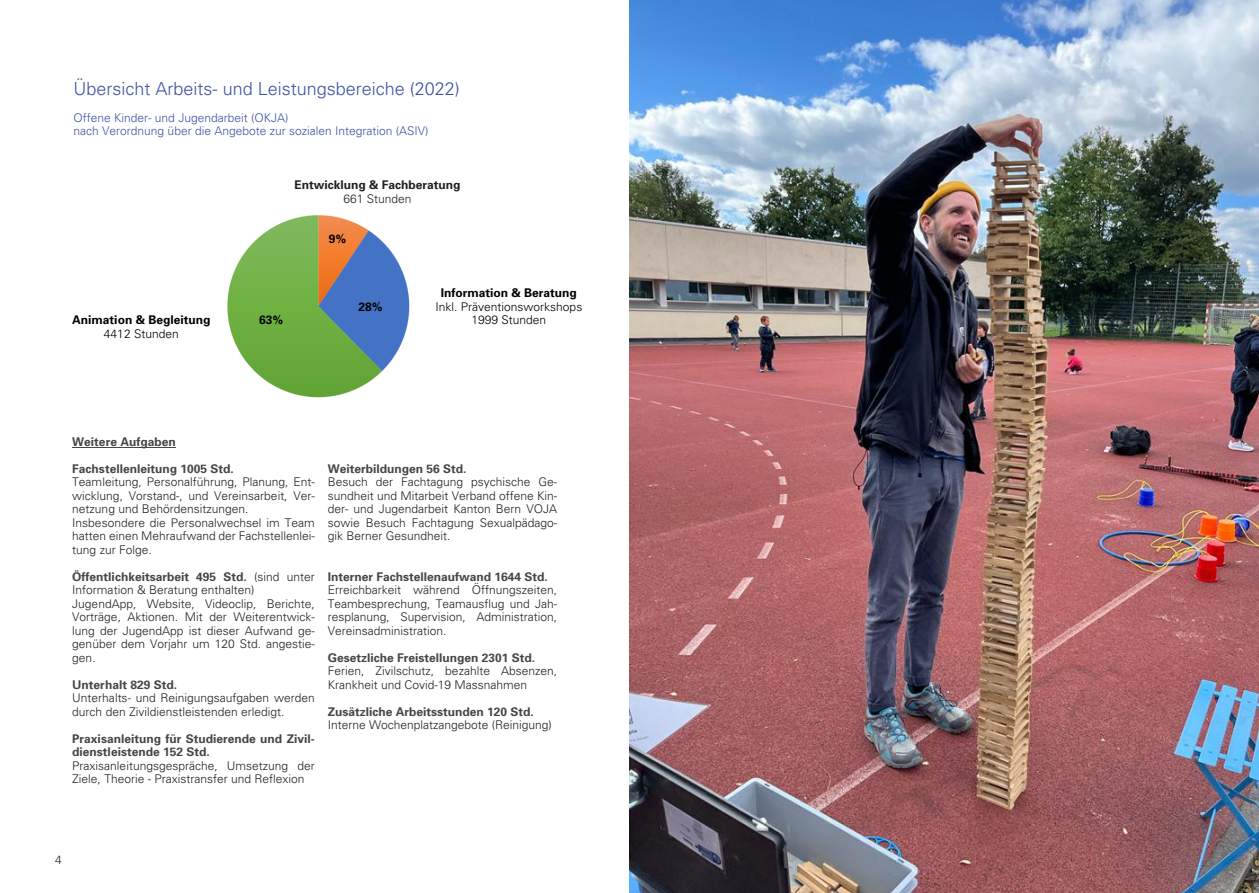
<style>
.page{position:relative;width:1259px;height:893px;background:#fff}
.page>*{position:absolute;margin:0;border:0;box-sizing:border-box;transform-origin:0 0}
.t1{font:300 18px "Univers";color:#3e53a3}
.t2{font:300 12px/13.5px "Univers";color:#231f20}
.t3{font:700 12px/13.5px "Univers";color:#454647}
.t4{font:300 12px/13.5px "Univers";color:#3e53a3}
.t5{font:700 12px "Univers";color:#000}
.t6{font:300 12px/13.5px "Univers";color:#000;text-align:center}
.t7{font:700 12px "Univers";color:#231f20}
.s1{font-weight:700;color:#454647}
</style>
<div class="page">
<img style="left:227px;top:215px;width:183px;height:183px">
<hr style="left:72px;top:447px;width:104px;height:1px;background:#454647">
<img style="left:629px;top:0;width:630px;height:893px">
<h1 class="t1" style="left:74px;top:82px;width:388px">Übersicht Arbeits- und Leistungsbereiche (2022)</h1>
<p class="t4" style="left:74px;top:112px;width:356px">Offene Kinder- und Jugendarbeit (OKJA)<br>nach Verordnung über die Angebote zur sozialen Integration (ASIV)</p>
<p class="t7" style="left:294px;top:180px;width:168px">Entwicklung &amp; Fachberatung</p>
<p class="t2" style="left:343px;top:193px;width:70px">661 Stunden</p>
<p class="t5" style="left:72px;top:315px;width:140px">Animation &amp; Begleitung</p>
<p class="t6" style="left:104px;top:328px;width:76px">4412 Stunden</p>
<p class="t5" style="left:259px;top:315px;width:26px">63%</p>
<p class="t5" style="left:329px;top:234px;width:19px">9%</p>
<p class="t5" style="left:359px;top:302px;width:26px">28%</p>
<p class="t5" style="left:441px;top:288px;width:138px">Information &amp; Beratung</p>
<p class="t6" style="left:435px;top:301px;width:148px">Inkl. Präventionsworkshops<br>1999 Stunden</p>
<p class="t3" style="left:72px;top:436px;width:105px">Weitere Aufgaben</p>
<p class="t3" style="left:72px;top:463px;width:163px">Fachstellenleitung 1005 Std.</p>
<p class="t2" style="left:72px;top:476px;width:244px">Teamleitung,Personalführung,Planung,Ent‐<br>wicklung,Vorstand-,undVereinsarbeit,Ver‐<br>netzung und Behördensitzungen.<br>Insbesondere die Personalwechsel im Team hatteneinenMehraufwandderFachstellenlei‐<br>tung zur Folge.</p>
<p class="t2" style="left:72px;top:571px;width:244px"><span class="s1">Öffentlichkeitsarbeit 495 Std.</span> (sind unter Information &amp; Beratung enthalten)<br>JugendApp, Website, Videoclip, Berichte, Vorträge,Aktionen.MitderWeiterentwick‐<br>lungderJugendAppistdieserAufwandge‐<br>genüberdemVorjahrum120Std.angestie‐<br>gen.</p>
<p class="t3" style="left:72px;top:679px;width:106px">Unterhalt 829 Std.</p>
<p class="t2" style="left:72px;top:692px;width:244px">Unterhalts- und Reinigungsaufgaben werden durch den Zivildienstleistenden erledigt.</p>
<p class="t3" style="left:72px;top:733px;width:139px">PraxisanleitungfürStudierendeundZivil‐<br>dienstleistende 152 Std.</p>
<p class="t2" style="left:72px;top:760px;width:244px">Praxisanleitungsgespräche, Umsetzung der<br>Ziele, Theorie - Praxistransfer und Reflexion</p>
<p class="t3" style="left:328px;top:463px;width:140px">Weiterbildungen 56 Std.</p>
<p class="t2" style="left:328px;top:476px;width:231px">BesuchderFachtagungpsychischeGe‐<br>sundheitundMitarbeitVerbandoffeneKin‐<br>der- und Jugendarbeit Kanton Bern VOJA sowieBesuchFachtagungSexualpädago‐<br>gik Berner Gesundheit.</p>
<p class="t3" style="left:328px;top:571px;width:222px">Interner Fachstellenaufwand 1644 Std.</p>
<p class="t2" style="left:328px;top:584px;width:231px">Erreichbarkeit während Öffnungszeiten, Teambesprechung,TeamausflugundJah‐<br>resplanung, Supervision, Administration, Vereinsadministration.</p>
<p class="t3" style="left:328px;top:652px;width:209px">Gesetzliche Freistellungen 2301 Std.</p>
<p class="t2" style="left:328px;top:665px;width:231px">Ferien, Zivilschutz, bezahlte Absenzen,<br>Krankheit und Covid-19 Massnahmen</p>
<p class="t3" style="left:328px;top:706px;width:208px">Zusätzliche Arbeitsstunden 120 Std.</p>
<p class="t2" style="left:328px;top:719px;width:226px">Interne Wochenplatzangebote (Reinigung)</p>
<p class="t2" style="left:55px;top:854px;width:8px">4</p>
</div>
